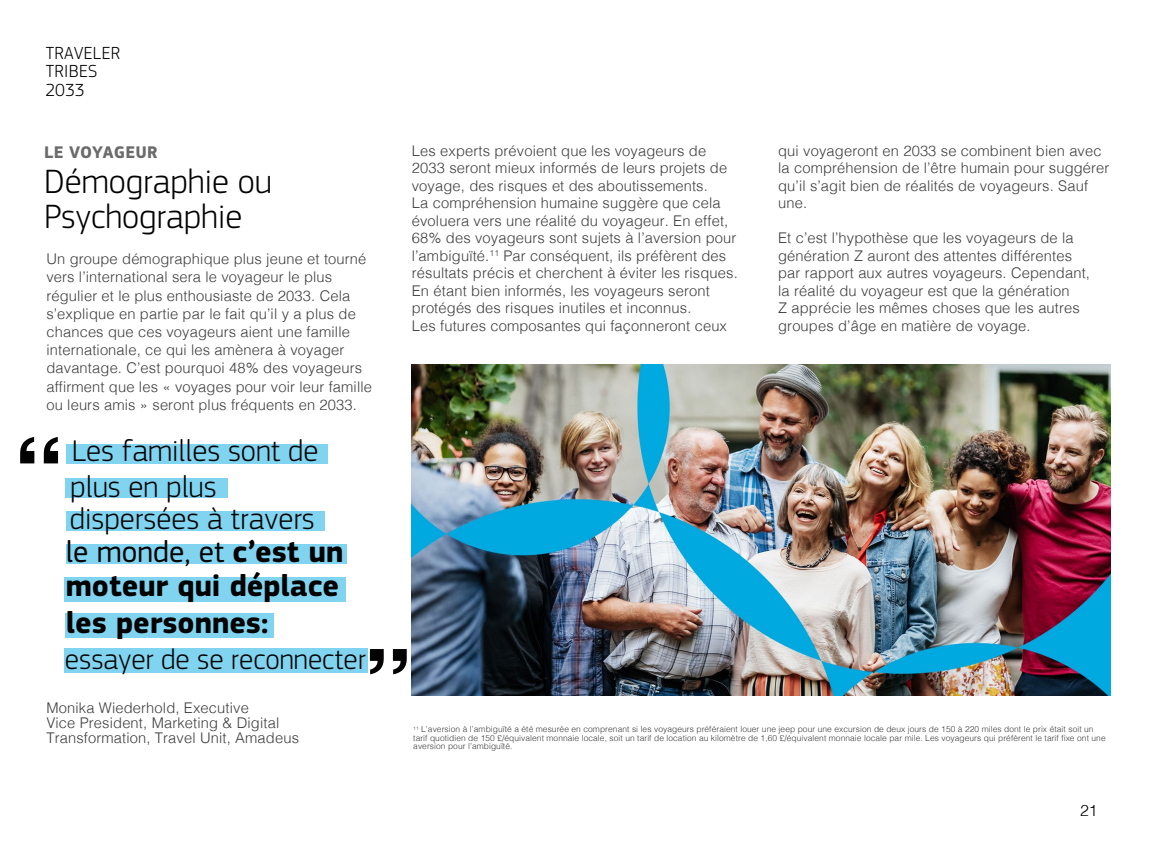
<style>
.page{position:relative;width:1155px;height:850px;background:#fff}
.page>*{position:absolute;margin:0;border:0;box-sizing:border-box;transform-origin:0 0}
.t1{font:300 35px/35px "Amadeus";color:#020203}
.t2{font:300 31.08px/32px "Amadeus";color:#020203}
.t3{font:700 31.08px/37.3px "Amadeus";color:#020203}
.t4{font:31.08px "Amadeus";color:#020203}
.t5{font:300 29.5px "Amadeus";color:#020203}
.t6{font:300 18.2px/18.2px "Amadeus";letter-spacing:.02em;color:#000}
.t7{font:700 17.5px "Amadeus";letter-spacing:.015em;color:#6b6b6b}
.t8{font:300 15.75px "Helvetica";color:#000}
.t9{font:300 14.7px/17.5px "Helvetica";letter-spacing:.01em;color:#3d3d3d}
.t10{font:300 8.4px/8.4px "Helvetica";letter-spacing:.01em;color:#3d3d3d}
.s1{font-weight:700}
</style>
<div class="page">
<div style="left:64px;top:577px;width:281px;height:24px;background:#80d4ef"></div>
<div style="left:66px;top:544px;width:280px;height:19px;background:#80d4ef"></div>
<div style="left:64px;top:648px;width:304px;height:24px;background:#80d4ef"></div>
<div style="left:65px;top:613px;width:208px;height:24px;background:#80d4ef"></div>
<div style="left:66px;top:444px;width:261px;height:19px;background:#80d4ef"></div>
<div style="left:66px;top:478px;width:162px;height:19px;background:#80d4ef"></div>
<div style="left:66px;top:511px;width:259px;height:19px;background:#80d4ef"></div>
<svg style="left:20px;top:437px;width:38px;height:26px"></svg>
<svg style="left:370px;top:649px;width:37px;height:25px"></svg>
<img style="left:412px;top:364px;width:698px;height:331px">
<p class="t6" style="left:45px;top:44px;width:76px">TRAVELER<br>TRIBES<br>2033</p>
<p class="t7" style="left:44px;top:142px;width:115px">LE VOYAGEUR</p>
<h1 class="t1" style="left:44px;top:164px;width:229px">Démographie ou<br>Psychographie</h1>
<p class="t9" style="left:46px;top:249px;width:327px;line-height:18.2px">Un groupe démographique plus jeune et tourné vers l’international sera le voyageur le plus régulier et le plus enthousiaste de 2033. Cela s’explique en partie par le fait qu’il y a plus de chances que ces voyageurs aient une famille internationale, ce qui les amènera à voyager davantage. C’est pourquoi 48% des voyageurs affirment que les « voyages pour voir leur famille ou leurs amis » seront plus fréquents en 2033.</p>
<h2 class="t2" style="left:72px;top:435px;width:248px">Les familles sont de</h2>
<h2 class="t2" style="left:70px;top:470px;width:246px">plus en plus dispersées à travers</h2>
<h2 class="t4" style="left:66px;top:533px;width:279px">le monde, et <span class="s1">c’est un</span></h2>
<h2 class="t3" style="left:66px;top:567px;width:275px">moteur qui déplace les personnes:</h2>
<h3 class="t5" style="left:65px;top:641px;width:302px">essayer de se reconnecter</h3>
<p class="t9" style="left:46px;top:699px;width:254px;line-height:14.7px">Monika Wiederhold, Executive<br>Vice President, Marketing &amp; Digital<br>Transformation, Travel Unit, Amadeus</p>
<p class="t9" style="left:412px;top:141px;width:327px">Les experts prévoient que les voyageurs de 2033 seront mieux informés de leurs projets de voyage, des risques et des aboutissements.<br>La compréhension humaine suggère que cela évoluera vers une réalité du voyageur. En effet, 68% des voyageurs sont sujets à l’aversion pour l’ambiguïté.<sup>11</sup> Par conséquent, ils préfèrent des résultats précis et cherchent à éviter les risques.<br>En étant bien informés, les voyageurs seront protégés des risques inutiles et inconnus.<br>Les futures composantes qui façonneront ceux</p>
<p class="t9" style="left:778px;top:141px;width:333px">qui voyageront en 2033 se combinent bien avec la compréhension de l’être humain pour suggérer qu’il s’agit bien de réalités de voyageurs. Sauf une.</p>
<p class="t9" style="left:778px;top:228px;width:313px">Et c’est l’hypothèse que les voyageurs de la génération Z auront des attentes différentes par rapport aux autres voyageurs. Cependant, la réalité du voyageur est que la génération<br>Z apprécie les mêmes choses que les autres groupes d’âge en matière de voyage.</p>
<p class="t10" style="left:413px;top:724px;width:694px"><sup>11</sup> L’aversion à l’ambiguïté a été mesurée en comprenant si les voyageurs préféraient louer une jeep pour une excursion de deux jours de 150 à 220 miles dont le prix était soit un tarif quotidien de 150 £/équivalent monnaie locale, soit un tarif de location au kilomètre de 1,60 £/équivalent monnaie locale par mile. Les voyageurs qui préfèrent le tarif fixe ont une aversion pour l’ambiguïté.</p>
<p class="t8" style="left:1080px;top:796px;width:19px">21</p>
</div>
